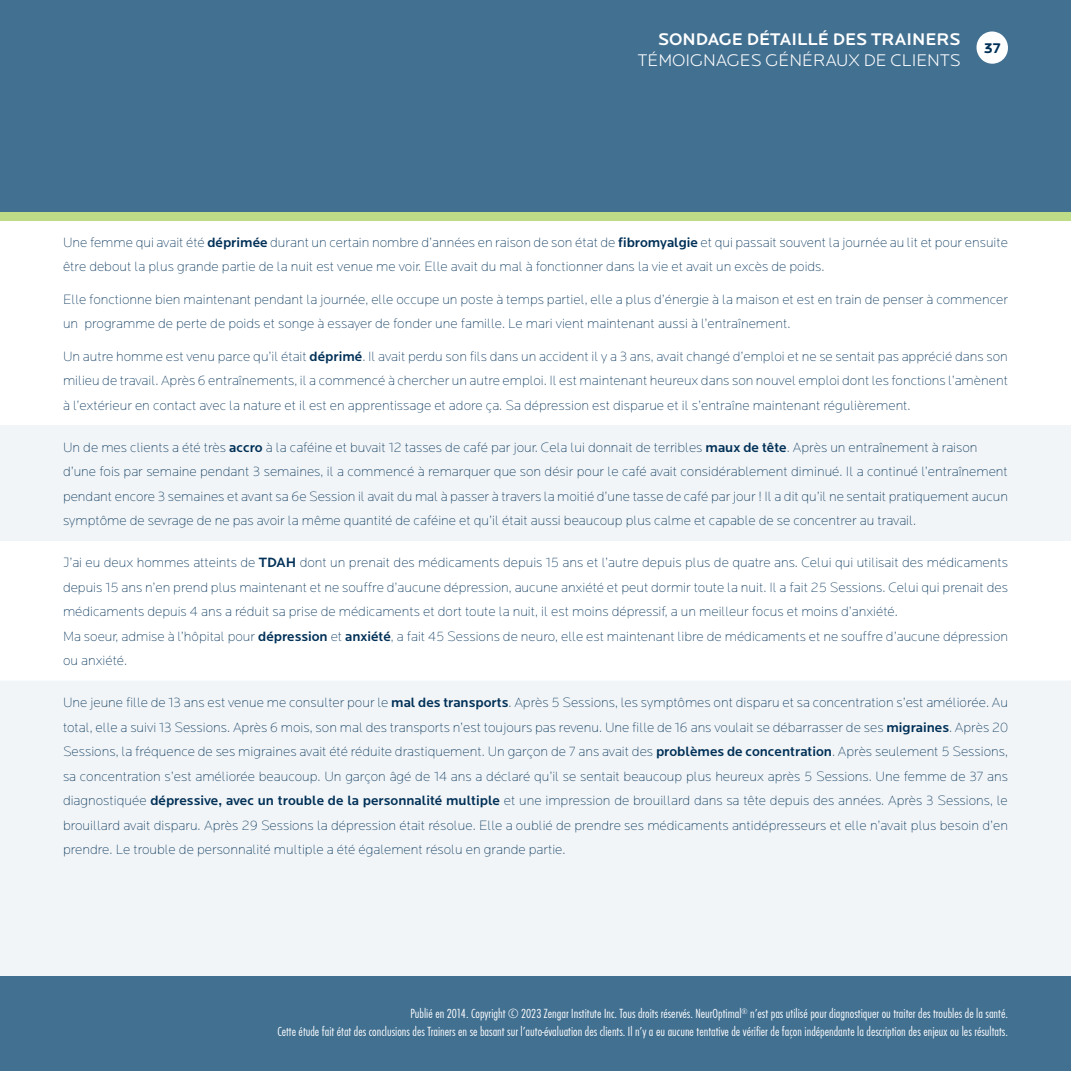
<style>
.page{position:relative;width:1071px;height:1071px;background:#fff}
.page>*{position:absolute;margin:0;border:0;box-sizing:border-box;transform-origin:0 0}
.t1{font:300 17.5px "Locator Display";color:#fff}
.t2{font:500 17.5px "Locator Display";color:#fff}
.t3{font:700 14.53px "Locator Display";color:#003057}
.t4{font:200 14px/24.5px "Locator";color:#003057}
.t5{font:300 12.25px/17.5px "Futura ND Cn";color:#fff;text-align:right}
.s1{font-weight:500}
</style>
<div class="page">
<div style="left:0;top:976px;width:1071px;height:95px;background:#427091"></div>
<div style="left:0;top:0;width:1071px;height:220px;background:#427091"></div>
<div style="left:0;top:220px;width:1071px;height:756px;background:#f2f5f7"></div>
<div style="left:0;top:220px;width:1071px;height:205px;background:#fff"></div>
<div style="left:0;top:541px;width:1071px;height:139px;background:#fff"></div>
<div style="left:0;top:212px;width:1071px;height:8px;background:#bedb87"></div>
<svg style="left:976px;top:31px;width:32px;height:33px"></svg>
<p class="t2" style="left:658px;top:29px;width:304px">SONDAGE DÉTAILLÉ DES TRAINERS</p>
<p class="t1" style="left:638px;top:51px;width:324px">TÉMOIGNAGES GÉNÉRAUX DE CLIENTS</p>
<p class="t3" style="left:984px;top:40px;width:19px">37</p>
<p class="t4" style="left:63px;top:230px;width:946px">Une femme qui avait été <span class="s1">déprimée</span> durant un certain nombre d’années en raison de son état de <span class="s1">fibromyalgie</span> et qui passait souvent la journée au lit et pour ensuite être debout la plus grande partie de la nuit est venue me voir. Elle avait du mal à fonctionner dans la vie et avait un excès de poids.</p>
<p class="t4" style="left:63px;top:287px;width:946px">Elle fonctionne bien maintenant pendant la journée, elle occupe un poste à temps partiel, elle a plus d’énergie à la maison et est en train de penser à commencer un programme de perte de poids et songe à essayer de fonder une famille. Le mari vient maintenant aussi à l’entraînement.</p>
<p class="t4" style="left:63px;top:344px;width:946px;text-align:justify">Un autre homme est venu parce qu’il était <span class="s1">déprimé</span>. Il avait perdu son fils dans un accident il y a 3 ans, avait changé d’emploi et ne se sentait pas apprécié dans son milieu de travail. Après 6 entraînements, il a commencé à chercher un autre emploi. Il est maintenant heureux dans son nouvel emploi dont les fonctions l’amènent à l’extérieur en contact avec la nature et il est en apprentissage et adore ça. Sa dépression est disparue et il s’entraîne maintenant régulièrement.</p>
<p class="t4" style="left:63px;top:435px;width:947px">Un de mes clients a été très <span class="s1">accro</span> à la caféine et buvait 12 tasses de café par jour. Cela lui donnait de terribles <span class="s1">maux de tête</span>. Après un entraînement à raison d’une fois par semaine pendant 3 semaines, il a commencé à remarquer que son désir pour le café avait considérablement diminué. Il a continué l’entraînement pendant encore 3 semaines et avant sa 6e Session il avait du mal à passer à travers la moitié d’une tasse de café par jour ! Il a dit qu’il ne sentait pratiquement aucun symptôme de sevrage de ne pas avoir la même quantité de caféine et qu’il était aussi beaucoup plus calme et capable de se concentrer au travail.</p>
<p class="t4" style="left:63px;top:550px;width:947px">J’ai eu deux hommes atteints de <span class="s1">TDAH</span> dont un prenait des médicaments depuis 15 ans et l’autre depuis plus de quatre ans. Celui qui utilisait des médicaments depuis 15 ans n’en prend plus maintenant et ne souffre d’aucune dépression, aucune anxiété et peut dormir toute la nuit. Il a fait 25 Sessions. Celui qui prenait des médicaments depuis 4 ans a réduit sa prise de médicaments et dort toute la nuit, il est moins dépressif, a un meilleur focus et moins d’anxiété.<br>Ma soeur, admise à l’hôpital pour <span class="s1">dépression</span> et <span class="s1">anxiété</span>, a fait 45 Sessions de neuro, elle est maintenant libre de médicaments et ne souffre d’aucune dépression ou anxiété.</p>
<p class="t4" style="left:63px;top:690px;width:947px;text-align:justify">Une jeune fille de 13 ans est venue me consulter pour le <span class="s1">mal des transports</span>. Après 5 Sessions, les symptômes ont disparu et sa concentration s’est améliorée. Au total, elle a suivi 13 Sessions. Après 6 mois, son mal des transports n’est toujours pas revenu. Une fille de 16 ans voulait se débarrasser de ses <span class="s1">migraines</span>. Après 20<br>Sessions, la fréquence de ses migraines avait été réduite drastiquement. Un garçon de 7 ans avait des <span class="s1">problèmes de concentration</span>. Après seulement 5 Sessions, sa concentration s’est améliorée beaucoup. Un garçon âgé de 14 ans a déclaré qu’il se sentait beaucoup plus heureux après 5 Sessions. Une femme de 37 ans diagnostiquée <span class="s1">dépressive, avec un trouble de la personnalité multiple</span> et une impression de brouillard dans sa tête depuis des années. Après 3 Sessions, le brouillard avait disparu. Après 29 Sessions la dépression était résolue. Elle a oublié de prendre ses médicaments antidépresseurs et elle n’avait plus besoin d’en prendre. Le trouble de personnalité multiple a été également résolu en grande partie.</p>
<p class="t5" style="left:277px;top:1005px;width:732px">Publié en 2014. Copyright © 2023 Zengar Institute Inc. Tous droits réservés. NeurOptimal<sup>®</sup> n’est pas utilisé pour diagnostiquer ou traiter des troubles de la santé.<br>Cette étude fait état des conclusions des Trainers en se basant sur l’auto-évaluation des clients. Il n’y a eu aucune tentative de vérifier de façon indépendante la description des enjeux ou les résultats.</p>
</div>
